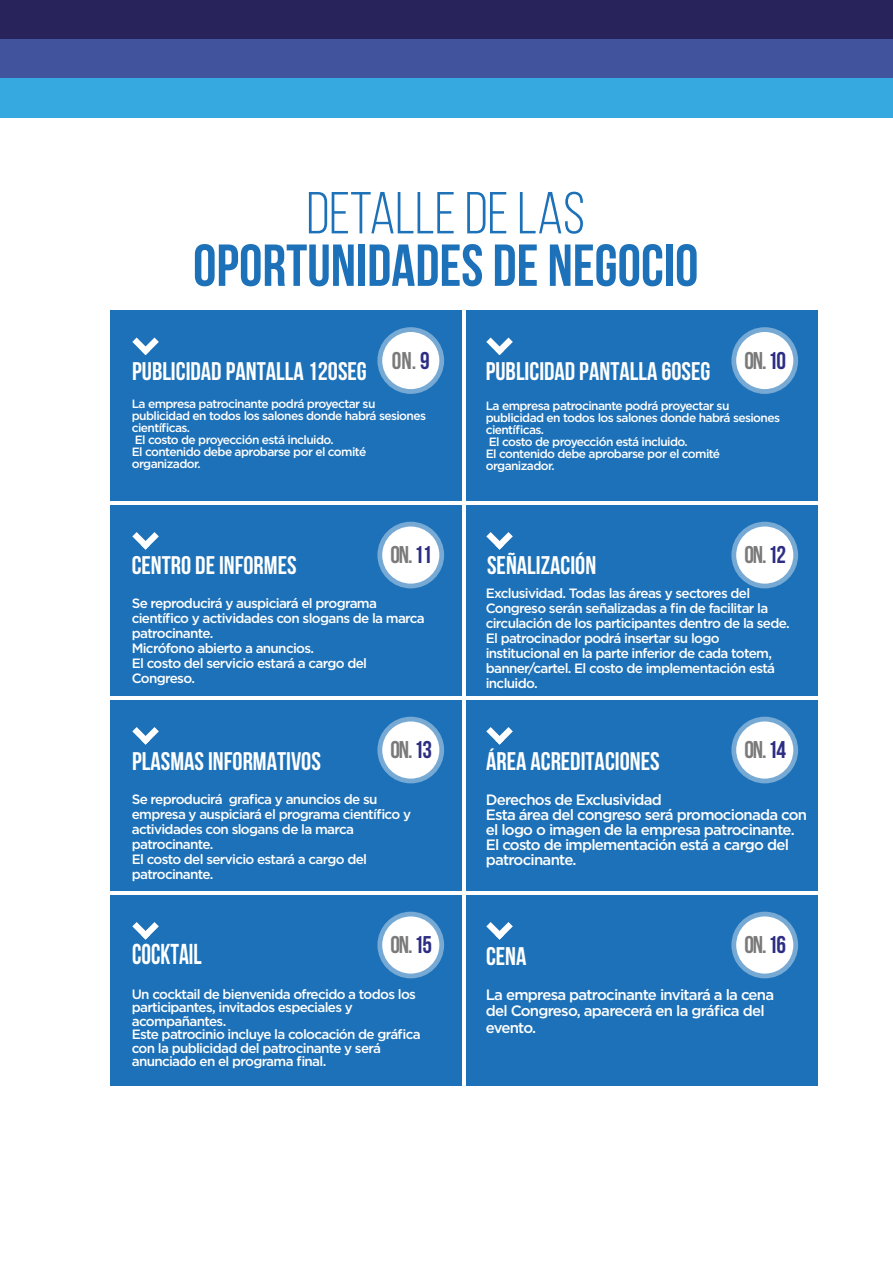
<style>
.page{position:relative;width:893px;height:1263px;background:#fff}
.page>*{position:absolute;margin:0;border:0;box-sizing:border-box;transform-origin:0 0}
.t1{font:700 59.1px "Bebas Neue";color:#1d71b8}
.t2{font:59.1px "Bebas Neue";color:#1d71b8}
.t3{font:700 28.8px "Bebas Neue";color:#fff;scale:.84 1}
.t4{font:700 25.5px "Bebas Neue";color:#fff}
.t5{font:700 24.15px "Bebas Neue";letter-spacing:-.045em;color:#7b7a7a}
.t6{font:500 15px/15px "Gotham";letter-spacing:-.05em;color:#fff}
.t7{font:500 13.5px/15px "Gotham";letter-spacing:-.05em;color:#fff}
.t8{font:500 12px/12px "Gotham";letter-spacing:-.05em;color:#fff}
.s1{color:#2d2e83}
</style>
<div class="page">
<div style="left:0;top:16px;width:893px;height:102px;background:#36a9e1"></div>
<div style="left:0;top:3px;width:893px;height:75px;background:#41539d"></div>
<div style="left:0;top:0;width:893px;height:38px;background:#29235c"></div>
<div style="left:111px;top:310px;width:351px;height:191px;background:#1d71b8"></div>
<div style="left:111px;top:505px;width:351px;height:191px;background:#1d71b8"></div>
<div style="left:111px;top:700px;width:351px;height:191px;background:#1d71b8"></div>
<div style="left:111px;top:895px;width:351px;height:191px;background:#1d71b8"></div>
<div style="left:466px;top:310px;width:351px;height:191px;background:#1d71b8"></div>
<div style="left:466px;top:505px;width:351px;height:191px;background:#1d71b8"></div>
<div style="left:466px;top:700px;width:351px;height:191px;background:#1d71b8"></div>
<div style="left:466px;top:895px;width:351px;height:191px;background:#1d71b8"></div>
<svg style="left:377px;top:327px;width:67px;height:67px"></svg>
<div style="left:382px;top:332px;width:57px;height:57px;background:#fff;border-radius:50%"></div>
<svg style="left:132px;top:338px;width:27px;height:17px"></svg>
<svg style="left:731px;top:327px;width:67px;height:67px"></svg>
<div style="left:736px;top:332px;width:57px;height:57px;background:#fff;border-radius:50%"></div>
<svg style="left:486px;top:338px;width:27px;height:17px"></svg>
<svg style="left:377px;top:522px;width:67px;height:66px"></svg>
<div style="left:382px;top:526px;width:57px;height:58px;background:#fff;border-radius:50%"></div>
<svg style="left:132px;top:532px;width:27px;height:18px"></svg>
<svg style="left:731px;top:522px;width:67px;height:66px"></svg>
<div style="left:736px;top:526px;width:57px;height:58px;background:#fff;border-radius:50%"></div>
<svg style="left:486px;top:532px;width:27px;height:18px"></svg>
<svg style="left:377px;top:717px;width:67px;height:66px"></svg>
<div style="left:382px;top:721px;width:57px;height:58px;background:#fff;border-radius:50%"></div>
<svg style="left:132px;top:727px;width:27px;height:18px"></svg>
<svg style="left:731px;top:717px;width:67px;height:66px"></svg>
<div style="left:736px;top:721px;width:57px;height:58px;background:#fff;border-radius:50%"></div>
<svg style="left:486px;top:727px;width:27px;height:18px"></svg>
<svg style="left:377px;top:912px;width:67px;height:66px"></svg>
<div style="left:382px;top:916px;width:57px;height:57px;background:#fff;border-radius:50%"></div>
<svg style="left:132px;top:922px;width:27px;height:18px"></svg>
<svg style="left:731px;top:912px;width:67px;height:66px"></svg>
<div style="left:736px;top:916px;width:57px;height:57px;background:#fff;border-radius:50%"></div>
<svg style="left:486px;top:922px;width:27px;height:18px"></svg>
<h1 class="t2" style="left:307px;top:181px;width:280px">DETALLE DE LAS</h1>
<h1 class="t1" style="left:193px;top:233px;width:507px">OPORTUNIDADES DE NEGOCIO</h1>
<h3 class="t4" style="left:132px;top:357px;width:236px">PUBLICIDAD PANTALLA 120SEG</h3>
<h3 class="t5" style="left:392px;top:347px;width:39px">ON.<span class="s1">9</span></h3>
<h3 class="t4" style="left:486px;top:357px;width:226px">PUBLICIDAD PANTALLA 60SEG</h3>
<h3 class="t5" style="left:744px;top:347px;width:43px">ON.<span class="s1">10</span></h3>
<p class="t8" style="left:132px;top:398px;width:296px">La empresa patrocinante podrá proyectar su publicidad en todos los salones donde habrá sesiones científicas.<br>El costo de proyección está incluido.<br>El contenido debe aprobarse por el comité organizador.</p>
<p class="t8" style="left:486px;top:399px;width:296px">La empresa patrocinante podrá proyectar su publicidad en todos los salones donde habrá sesiones científicas.<br>El costo de proyección está incluido.<br>El contenido debe aprobarse por el comité organizador.</p>
<h3 class="t4" style="left:132px;top:551px;width:166px">CENTRO DE INFORMES</h3>
<h3 class="t5" style="left:390px;top:541px;width:43px">ON.<span class="s1">11</span></h3>
<h3 class="t5" style="left:744px;top:541px;width:43px">ON.<span class="s1">12</span></h3>
<h3 class="t4" style="left:487px;top:551px;width:111px">SEÑALIZACIÓN</h3>
<p class="t7" style="left:132px;top:595px;width:295px">Se reproducirá y auspiciará el programa científico y actividades con slogans de la marca patrocinante.<br>Micrófono abierto a anuncios.<br>El costo del servicio estará a cargo del<br>Congreso.</p>
<p class="t7" style="left:486px;top:585px;width:305px">Exclusividad. Todas las áreas y sectores del Congreso serán señalizadas a fin de facilitar la circulación de los participantes dentro de la sede.<br>El patrocinador podrá insertar su logo institucional en la parte inferior de cada totem, banner/cartel. El costo de implementación está incluido.</p>
<h3 class="t5" style="left:390px;top:736px;width:43px">ON.<span class="s1">13</span></h3>
<h3 class="t4" style="left:486px;top:747px;width:175px">ÁREA ACREDITACIONES</h3>
<p class="t6" style="left:486px;top:792px;width:323px">Derechos de Exclusividad<br>Esta área del congreso será promocionada con el logo o imagen de la empresa patrocinante.<br>El costo de implementación está a cargo del patrocinante.</p>
<h3 class="t5" style="left:744px;top:736px;width:43px">ON.<span class="s1">14</span></h3>
<h3 class="t4" style="left:132px;top:747px;width:190px">PLASMAS INFORMATIVOS</h3>
<p class="t7" style="left:132px;top:791px;width:281px">Se reproducirá grafica y anuncios de su empresa y auspiciará el programa científico y actividades con slogans de la marca patrocinante.<br>El costo del servicio estará a cargo del patrocinante.</p>
<h3 class="t5" style="left:390px;top:931px;width:43px">ON.<span class="s1">15</span></h3>
<h2 class="t3" style="left:132px;top:938px;width:84px">COCKTAIL</h2>
<p class="t7" style="left:132px;top:987px;width:291px;line-height:13.5px">Un cocktail de bienvenida ofrecido a todos los participantes, invitados especiales y acompañantes.<br>Este patrocinio incluye la colocación de gráfica con la publicidad del patrocinante y será anunciado en el programa final.</p>
<h3 class="t5" style="left:744px;top:931px;width:43px">ON.<span class="s1">16</span></h3>
<h3 class="t4" style="left:486px;top:942px;width:42px">CENA</h3>
<p class="t6" style="left:486px;top:986px;width:290px;line-height:16.5px">La empresa patrocinante invitará a la cena del Congreso, aparecerá en la gráfica del evento.</p>
</div>
